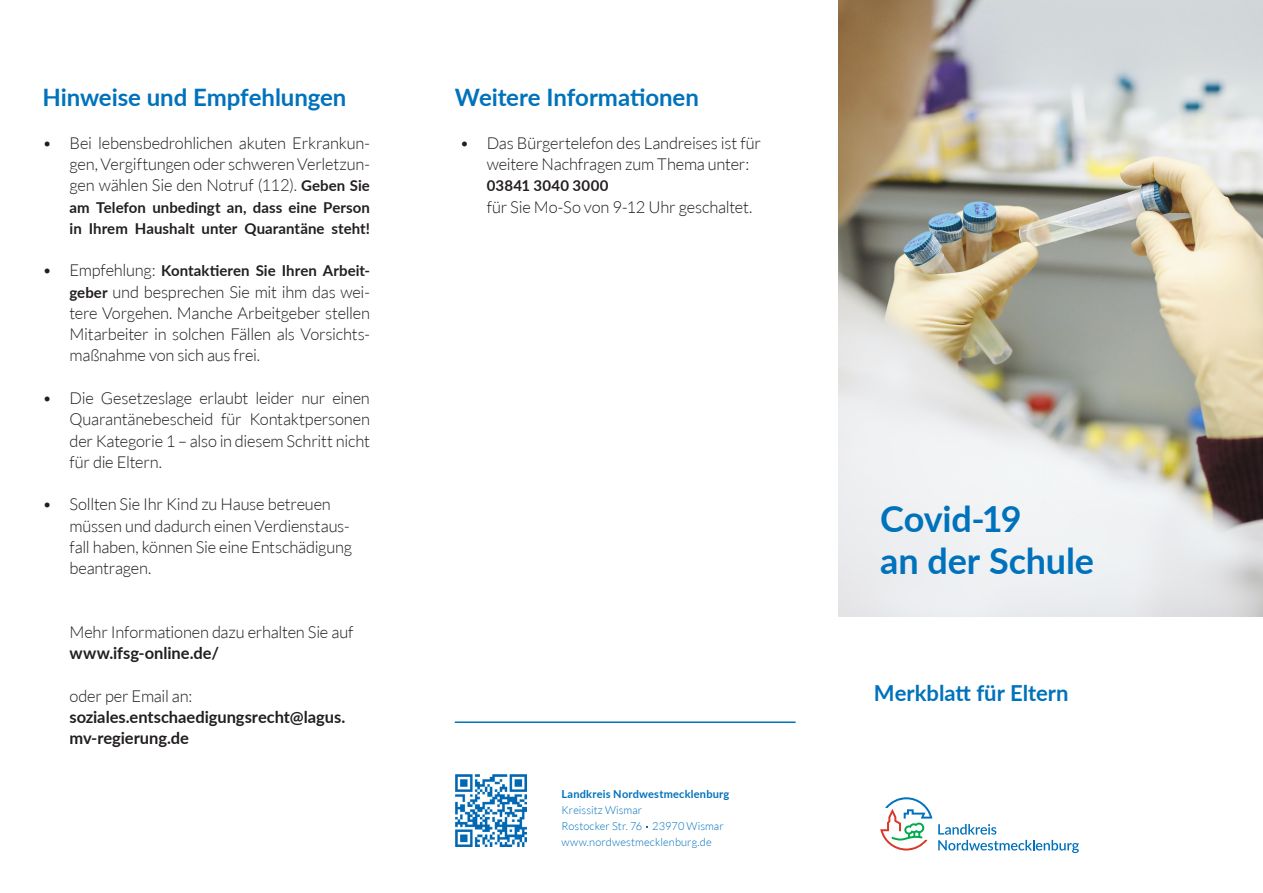
<style>
.page{position:relative;width:1263px;height:893px;background:#fff}
.page>*{position:absolute;margin:0;border:0;box-sizing:border-box;transform-origin:0 0}
.SF_2_5_Plakativ_-_24{font:700 36px/42.6px "Lato";letter-spacing:-.005em;color:#0072bc}
.SF_2_-_19_6_pt___28{font:700 24px "Lato";letter-spacing:-.005em;color:#0072bc}
.SF_1_5_-_14_7_pt___2{font:700 22.05px "Lato";color:#0072bc}
.t1{font:300 16.5px/21.3px "Lato";letter-spacing:-.015em;color:#231f20;text-align:justify}
.t2{font:700 16.5px/21.3px "Lato";letter-spacing:-.005em;color:#231f20}
.t3{font:700 15px/21.3px "Lato";letter-spacing:.005em;color:#231f20}
.t4{font:300 10.95px "Lato";letter-spacing:.01em;color:#0072bc}
.t5{font:700 10.95px "Lato";letter-spacing:.02em;color:#0072bc}
.s1{font-weight:700;font-size:15px}
.s2{font-weight:300;font-size:16.5px}
.s3{font-weight:700}
.s4{font-weight:300}
</style>
<div class="page">
<img style="left:839px;top:0;width:424px;height:617px">
<hr style="left:455px;top:721px;width:341px;height:2px;background:#0072bc">
<img style="left:455px;top:775px;width:72px;height:71px">
<svg style="left:938px;top:824px;width:141px;height:29px"></svg>
<svg style="left:880px;top:797px;width:52px;height:53px"></svg>
<p class="SF_2_-_19_6_pt___28" style="left:43px;top:80px;width:305px">Hinweise und Empfehlungen</p>
<p class="SF_2_-_19_6_pt___28" style="left:455px;top:80px;width:246px">Weitere Informationen</p>
<p class="t1" style="left:70px;top:132px;width:302px;text-indent:-27px">• Bei lebensbedrohlichen akuten Erkrankun&shy;gen, Vergiftungen oder schweren Verletzun&shy;gen wählen Sie den Notruf (112). <span class="s1">Geben Sie</span></p>
<p class="t3" style="left:70px;top:196px;width:302px">am Telefon unbedingt an, dass eine Person in Ihrem Haushalt unter Quarantäne steht!</p>
<p class="t3" style="left:43px;top:260px;width:329px"><span class="s2">• Empfehlung:</span> Kontaktieren Sie Ihren Arbeit-</p>
<p class="t1" style="left:70px;top:281px;width:302px"><span class="s1">geber</span> und besprechen Sie mit ihm das wei&shy;tere Vorgehen. Manche Arbeitgeber stellen Mitarbeiter in solchen Fällen als Vorsichts&shy;maßnahme von sich aus frei.</p>
<p class="t1" style="left:70px;top:387px;width:302px;text-indent:-27px">• Die Gesetzeslage erlaubt leider nur einen Quarantänebescheid für Kontaktpersonen der Kategorie 1 – also in diesem Schritt nicht für die Eltern.</p>
<p class="t1" style="left:70px;top:494px;width:284px;text-align:left;text-indent:-27px">• Sollten Sie Ihr Kind zu Hause betreuen müssen und dadurch einen Verdienstaus&shy;fall haben, können Sie eine Entschädigung beantragen.</p>
<p class="t1" style="left:487px;top:132px;width:276px;text-indent:-27px">• Das Bürgertelefon des Landreises ist für weitere Nachfragen zum Thema unter:</p>
<p class="t3" style="left:487px;top:175px;width:123px">03841 3040 3000</p>
<p class="t1" style="left:487px;top:196px;width:267px">für Sie Mo-So von 9-12 Uhr geschaltet.</p>
<p class="SF_2_5_Plakativ_-_24" style="left:880px;top:496px;width:215px">Covid-19<br>an der Schule</p>
<p class="t1" style="left:70px;top:621px;width:285px">Mehr Informationen dazu erhalten Sie auf <span class="s3">www.ifsg-online.de/</span></p>
<p class="t2" style="left:70px;top:684px;width:277px"><span class="s4">oder per Email an: </span>soziales.entschaedigungsrecht@lagus. mv-regierung.de</p>
<p class="SF_1_5_-_14_7_pt___2" style="left:874px;top:677px;width:196px">Merkblatt für Eltern</p>
<p class="t5" style="left:561px;top:786px;width:170px">Landkreis Nordwestmecklenburg</p>
<p class="t4" style="left:561px;top:804px;width:82px">Kreissitz Wismar</p>
<p class="t4" style="left:561px;top:820px;width:164px">Rostocker Str. 76 23970 Wismar</p>
<p class="t4" style="left:561px;top:836px;width:152px">www.nordwestmecklenburg.de</p>
</div>
